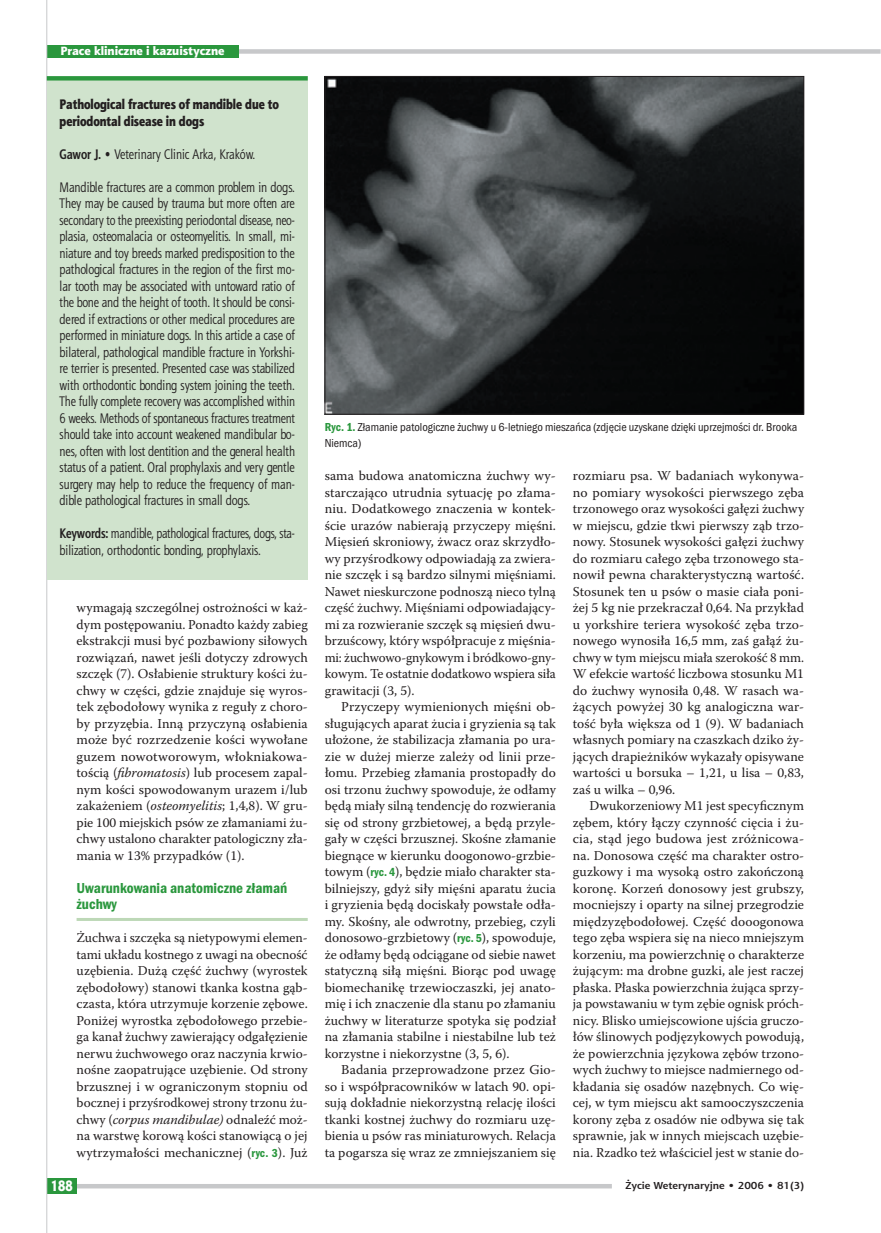
<style>
.page{position:relative;width:881px;height:1233px;background:#fff}
.page>*{position:absolute;margin:0;border:0;box-sizing:border-box;transform-origin:0 0}
.t1{font:15px/16.5px "Franklin Got Itc TOT Dem Con";color:#2a973d}
.t2{font:15px "Aerton Cnd EFN Black";color:#fff}
.t3{font:13.8px/16.5px "Aerton Cnd EFN";color:#231f20;text-align:justify}
.t4{font:13.8px/16.5px "Aerton Cnd EFN Black";color:#231f20}
.t5{font:13.5px/16.5px "Warnock Pro";color:#231f20;text-align:justify}
.t6{font:12px/16.5px "Franklin Got Itc TOT Boo Con";color:#231f20}
.t7{font:12px "Aerton EFN Black";color:#fff}
.t8{font:700 10.2px "Aerton EFN";color:#231f20;scale:1.11 1}
.s1{font-weight:700}
.s2{font-style:italic}
.s3{font-family:"Franklin Got Itc TOT Dem Con";font-size:12px;color:#2a973d}
.s4{font-family:"Franklin Got Itc TOT Dem Con";color:#2a973d}
</style>
<div class="page">
<div style="left:47px;top:49px;width:833px;height:5px;background:#c7c8ca"></div>
<div style="left:47px;top:45px;width:191px;height:13px;background:#2a973d"></div>
<hr style="left:47px;top:1184px;width:565px;height:4px;background:#c7c8ca">
<div style="left:47px;top:1178px;width:30px;height:15px;background:#2a973d"></div>
<hr style="left:46px;top:0;width:1px;height:1233px;background:#c7c8ca">
<hr style="left:77px;top:918px;width:231px;height:3px;background:#bdd8b7">
<div style="left:47px;top:76px;width:261px;height:503px;background:#d0e3cd"></div>
<div style="left:47px;top:76px;width:261px;height:5px;background:#2a973d"></div>
<img style="left:327px;top:78px;width:475px;height:334px">
<div style="left:325px;top:76px;width:479px;height:338px;border:1px solid #231f20"></div>
<p class="t7" style="left:60px;top:46px;width:166px">Prace kliniczne i kazuistyczne</p>
<p class="t4" style="left:60px;top:97px;width:221px">Pathological fractures of mandible due to periodontal disease in dogs</p>
<p class="t3" style="left:60px;top:147px;width:197px"><span class="s1">Gawor J.</span> • Veterinary Clinic Arka, Kraków.</p>
<p class="t3" style="left:60px;top:180px;width:237px">Mandible fractures are a common problem in dogs.<br>They may be caused by trauma but more often are secondary to the preexisting periodontal disease, neo&shy;plasia, osteomalacia or osteomyelitis. In small, mi&shy;niature and toy breeds marked predisposition to the pathological fractures in the region of the first mo&shy;lar tooth may be associated with untoward ratio of the bone and the height of tooth. It should be consi&shy;dered if extractions or other medical procedures are performed in miniature dogs. In this article a case of bilateral, pathological mandible fracture in Yorkshi&shy;re terrier is presented. Presented case was stabilized with orthodontic bonding system joining the teeth.<br>The fully complete recovery was accomplished within 6 weeks. Methods of spontaneous fractures treatment should take into account weakened mandibular bo&shy;nes, often with lost dentition and the general health status of a patient. Oral prophylaxis and very gentle surgery may help to reduce the frequency of man&shy;dible pathological fractures in small dogs.</p>
<p class="t3" style="left:60px;top:526px;width:237px"><span class="s1">Keywords:</span> mandible, pathological fractures, dogs, sta&shy;bilization, orthodontic bonding, prophylaxis.</p>
<p class="t5" style="left:77px;top:601px;width:233px">wymagają szczególnej ostrożności w każ&shy;dym postępowaniu. Ponadto każdy zabieg ekstrakcji musi być pozbawiony siłowych rozwiązań, nawet jeśli dotyczy zdrowych szczęk (7). Osłabienie struktury kości żu&shy;chwy w części, gdzie znajduje się wyros&shy;tek zębodołowy wynika z reguły z choro&shy;by przyzębia. Inną przyczyną osłabienia może być rozrzedzenie kości wywołane guzem nowotworowym, włokniakowa&shy;tością (<span class="s2">fibromatosis</span>) lub procesem zapal&shy;nym kości spowodowanym urazem i/lub zakażeniem (<span class="s2">osteomyelitis</span>; 1,4,8). W gru&shy;pie 100 miejskich psów ze złamaniami żu&shy;chwy ustalono charakter patologiczny zła&shy;mania w 13% przypadków (1).</p>
<p class="t1" style="left:77px;top:881px;width:212px">Uwarunkowania anatomiczne złamań żuchwy</p>
<p class="t5" style="left:77px;top:931px;width:233px">Żuchwa i szczęka są nietypowymi elemen&shy;tami układu kostnego z uwagi na obecność uzębienia. Dużą część żuchwy (wyrostek zębodołowy) stanowi tkanka kostna gąb&shy;czasta, która utrzymuje korzenie zębowe.<br>Poniżej wyrostka zębodołowego przebie&shy;ga kanał żuchwy zawierający odgałęzienie nerwu żuchwowego oraz naczynia krwio&shy;nośne zaopatrujące uzębienie. Od strony brzusznej i w ograniczonym stopniu od bocznej i przyśrodkowej strony trzonu żu&shy;chwy (<span class="s2">corpus mandibulae)</span> odnaleźć moż&shy;na warstwę korową kości stanowiącą o jej wytrzymałości mechanicznej (<span class="s3">ryc. 3</span>). Już</p>
<p class="t6" style="left:325px;top:420px;width:474px"><span class="s4">Ryc. 1.</span> Złamanie patologiczne żuchwy u 6-letniego mieszańca (zdjęcie uzyskane dzięki uprzejmości dr. Brooka<br>Niemca)</p>
<p class="t5" style="left:325px;top:469px;width:233px">sama budowa anatomiczna żuchwy wy&shy;starczająco utrudnia sytuację po złama&shy;niu. Dodatkowego znaczenia w kontek&shy;ście urazów nabierają przyczepy mięśni.<br>Mięsień skroniowy, żwacz oraz skrzydło&shy;wy przyśrodkowy odpowiadają za zwiera&shy;nie szczęk i są bardzo silnymi mięśniami.<br>Nawet nieskurczone podnoszą nieco tylną część żuchwy. Mięśniami odpowiadający&shy;mi za rozwieranie szczęk są mięsień dwu&shy;brzuścowy, który współpracuje z mięśnia&shy;mi: żuchwowo-gnykowym i bródkowo-gny&shy;kowym. Te ostatnie dodatkowo wspiera siła grawitacji (3, 5).</p>
<p class="t5" style="left:325px;top:700px;width:233px;text-indent:16px">Przyczepy wymienionych mięśni ob&shy;sługujących aparat żucia i gryzienia są tak ułożone, że stabilizacja złamania po ura&shy;zie w dużej mierze zależy od linii prze&shy;łomu. Przebieg złamania prostopadły do osi trzonu żuchwy spowoduje, że odłamy będą miały silną tendencję do rozwierania się od strony grzbietowej, a będą przyle&shy;gały w części brzusznej. Skośne złamanie biegnące w kierunku doogonowo-grzbie&shy;towym (<span class="s3">ryc. 4</span>), będzie miało charakter sta&shy;bilniejszy, gdyż siły mięśni aparatu żucia i gryzienia będą dociskały powstałe odła&shy;my. Skośny, ale odwrotny, przebieg, czyli donosowo-grzbietowy (<span class="s3">ryc. 5</span>), spowoduje, że odłamy będą odciągane od siebie nawet statyczną siłą mięśni. Biorąc pod uwagę biomechanikę trzewioczaszki, jej anato&shy;mię i ich znaczenie dla stanu po złamaniu żuchwy w literaturze spotyka się podział na złamania stabilne i niestabilne lub też korzystne i niekorzystne (3, 5, 6).</p>
<p class="t5" style="left:325px;top:1063px;width:233px;text-indent:16px">Badania przeprowadzone przez Gio&shy;so i współpracowników w latach 90. opi&shy;sują dokładnie niekorzystną relację ilości tkanki kostnej żuchwy do rozmiaru uzę&shy;bienia u psów ras miniaturowych. Relacja ta pogarsza się wraz ze zmniejszaniem się</p>
<p class="t5" style="left:573px;top:469px;width:233px">rozmiaru psa. W badaniach wykonywa&shy;no pomiary wysokości pierwszego zęba trzonowego oraz wysokości gałęzi żuchwy w miejscu, gdzie tkwi pierwszy ząb trzo&shy;nowy. Stosunek wysokości gałęzi żuchwy do rozmiaru całego zęba trzonowego sta&shy;nowił pewna charakterystyczną wartość.<br>Stosunek ten u psów o masie ciała poni&shy;żej 5 kg nie przekraczał 0,64. Na przykład u yorkshire teriera wysokość zęba trzo&shy;nowego wynosiła 16,5 mm, zaś gałąź żu&shy;chwy w tym miejscu miała szerokość 8 mm.<br>W efekcie wartość liczbowa stosunku M1 do żuchwy wynosiła 0,48. W rasach wa&shy;żących powyżej 30 kg analogiczna war&shy;tość była większa od 1 (9). W badaniach własnych pomiary na czaszkach dziko ży&shy;jących drapieżników wykazały opisywane wartości u borsuka – 1,21, u lisa – 0,83, zaś u wilka – 0,96.</p>
<p class="t5" style="left:573px;top:799px;width:233px;text-indent:16px">Dwukorzeniowy M1 jest specyficznym zębem, który łączy czynność cięcia i żu&shy;cia, stąd jego budowa jest zróżnicowa&shy;na. Donosowa część ma charakter ostro&shy;guzkowy i ma wysoką ostro zakończoną koronę. Korzeń donosowy jest grubszy, mocniejszy i oparty na silnej przegrodzie międzyzębodołowej. Część dooogonowa tego zęba wspiera się na nieco mniejszym korzeniu, ma powierzchnię o charakterze żującym: ma drobne guzki, ale jest raczej płaska. Płaska powierzchnia żująca sprzy&shy;ja powstawaniu w tym zębie ognisk próch&shy;nicy. Blisko umiejscowione ujścia gruczo&shy;łów ślinowych podjęzykowych powodują, że powierzchnia językowa zębów trzono&shy;wych żuchwy to miejsce nadmiernego od&shy;kładania się osadów nazębnych. Co wię&shy;cej, w tym miejscu akt samooczyszczenia korony zęba z osadów nie odbywa się tak sprawnie, jak w innych miejscach uzębie&shy;nia. Rzadko też właściciel jest w stanie do-</p>
<p class="t2" style="left:51px;top:1180px;width:23px">188</p>
<p class="t8" style="left:625px;top:1182px;width:162px">Życie Weterynaryjne • 2006 • 81(3)</p>
</div>
